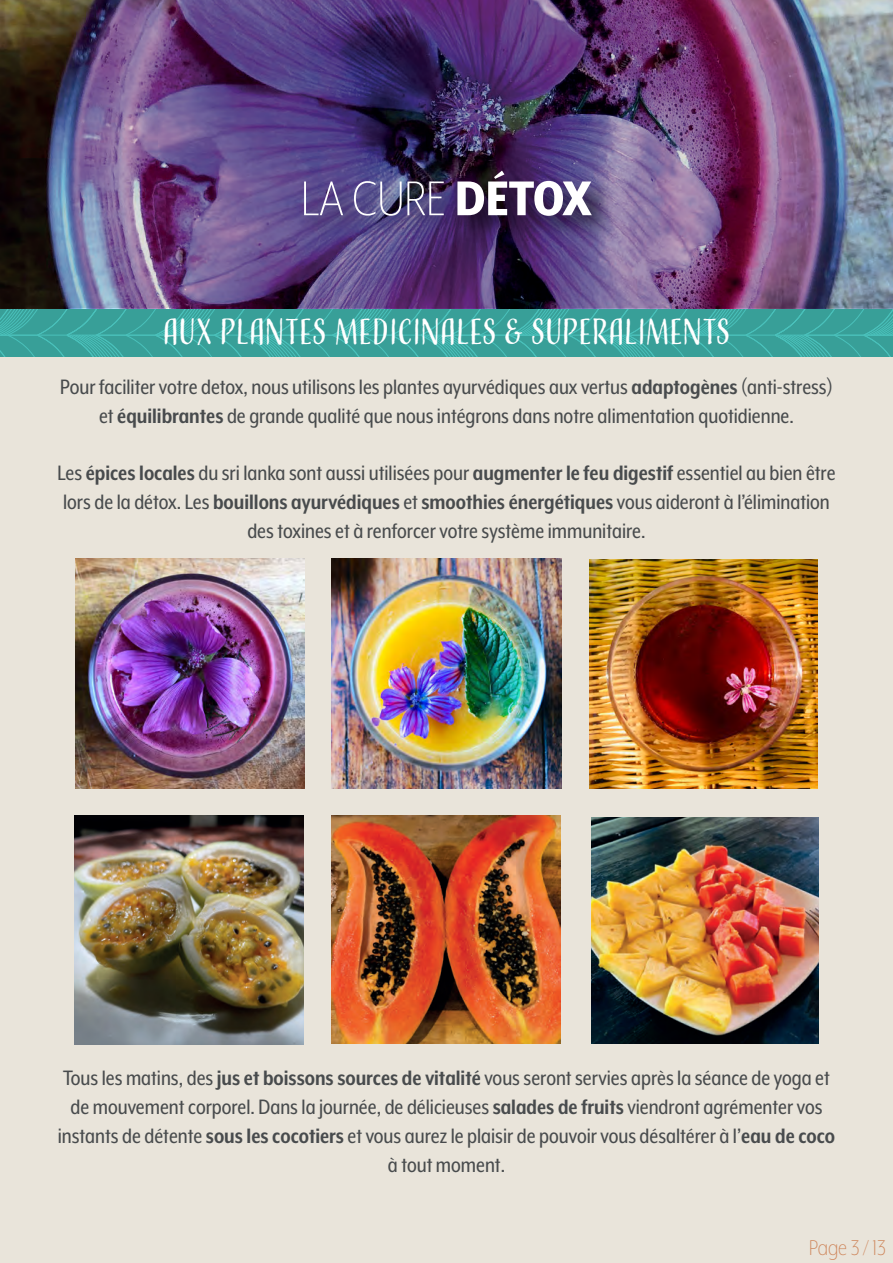
<style>
.page{position:relative;width:893px;height:1263px;background:#e9e4da}
.page>*{position:absolute;margin:0;border:0;box-sizing:border-box;transform-origin:0 0}
.t1{font:300 56.1px "Mr Eaves XL Mod Nar OT";color:#fff}
.t2{font:33.9px "Adorn Condensed Sans";letter-spacing:-.02em;color:#fff}
.t3{font:300 24.6px "Mr Eaves XL Mod Nar OT";color:#ce855a}
.t4{font:24px/28.8px "Mr Eaves XL Mod Nar OT";color:#484b4d;text-align:center}
.s1{font-weight:800}
.s2{font-weight:700}
</style>
<div class="page">
<svg style="left:0;top:308px;width:893px;height:49px;background:#3ba29c"></svg>
<hr style="left:746px;top:335px;width:147px;height:1px;background:#4ac1bb">
<img style="left:0;top:0;width:893px;height:307px">
<img style="left:289px;top:158px;width:336px;height:102px">
<img style="left:75px;top:559px;width:230px;height:229px">
<img style="left:589px;top:560px;width:229px;height:228px">
<img style="left:332px;top:558px;width:230px;height:230px">
<img style="left:74px;top:815px;width:230px;height:230px">
<img style="left:592px;top:817px;width:226px;height:226px">
<img style="left:332px;top:815px;width:229px;height:228px">
<h1 class="t1" style="left:301px;top:169px;width:291px">LA CURE <span class="s1">DÉTOX</span></h1>
<h2 class="t2" style="left:162px;top:311px;width:570px">AUX PLANTES MEDICINALES &amp; SUPERALIMENTS</h2>
<p class="t4" style="left:60px;top:372px;width:774px">Pour faciliter votre detox, nous utilisons les plantes ayurvédiques aux vertus <span class="s2">adaptogènes</span> (anti-stress) et <span class="s2">équilibrantes</span> de grande qualité que nous intégrons dans notre alimentation quotidienne.</p>
<p class="t4" style="left:57px;top:458px;width:780px">Les <span class="s2">épices locales</span> du sri lanka sont aussi utilisées pour <span class="s2">augmenter le feu digestif</span> essentiel au bien être lors de la détox. Les <span class="s2">bouillons ayurvédiques</span> et <span class="s2">smoothies énergétiques</span> vous aideront à l’élimination des toxines et à renforcer votre système immunitaire.</p>
<p class="t4" style="left:58px;top:1063px;width:779px">Tous les matins, des <span class="s2">jus et boissons sources de vitalité</span> vous seront servies après la séance de yoga et de mouvement corporel. Dans la journée, de délicieuses <span class="s2">salades de fruits</span> viendront agrémenter vos instants de détente <span class="s2">sous les cocotiers</span> et vous aurez le plaisir de pouvoir vous désaltérer à l’<span class="s2">eau de coco </span>à tout moment.</p>
<p class="t3" style="left:809px;top:1234px;width:78px">Page 3 / 13</p>
</div>
